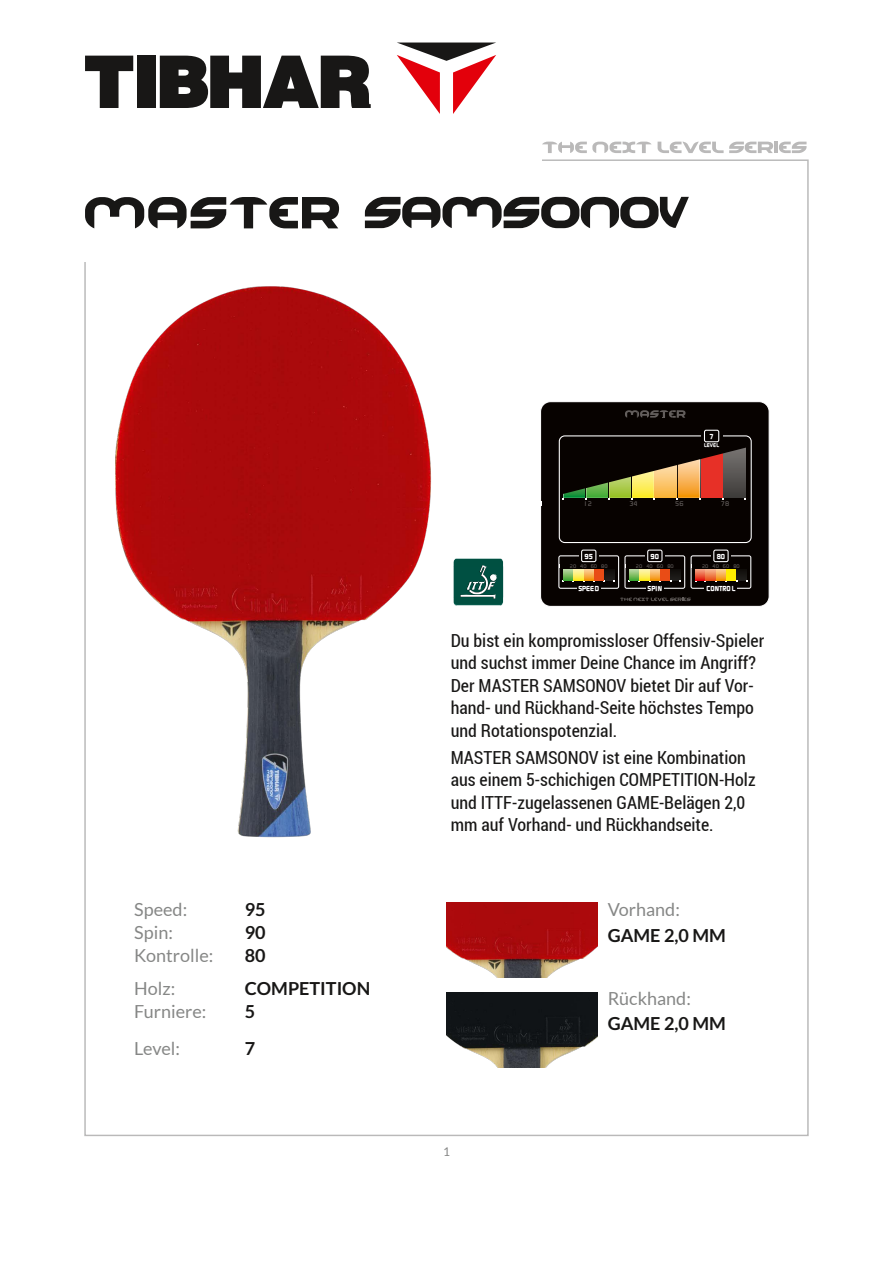
<style>
.page{position:relative;width:893px;height:1263px;background:#fff}
.page>*{position:absolute;margin:0;border:0;box-sizing:border-box;transform-origin:0 0}
.t1{font:18px/22.5px "Roboto Condensed";color:#181716}
.t2{font:18px "Lato";color:#868786}
.t3{font:700 18px "Lato";color:#181716}
.t4{font:12px "Lato";color:#868786}
.t5{font:700 7.2px "Continuum";color:#fff}
.t6{font:500 6.6px "Continuum";color:#635e5c}
.t7{font:700 5.4px "Continuum";color:#fff}
.t8{font:500 5.1px "Continuum";color:#635e5c}
</style>
<div class="page">
<img style="left:446px;top:992px;width:151px;height:75px">
<img style="left:446px;top:903px;width:151px;height:75px">
<img style="left:115px;top:286px;width:316px;height:552px">
<svg style="left:540px;top:401px;width:230px;height:206px;background:#15110f"></svg>
<div style="left:562px;top:443px;width:188px;height:64px;background:#070200"></div>
<div style="left:541px;top:501px;width:21px;height:5px;background:#070200"></div>
<div style="left:553px;top:582px;width:204px;height:9px;background:#070200"></div>
<div style="left:711px;top:549px;width:20px;height:13px;background:#070200"></div>
<div style="left:713px;top:549px;width:16px;height:13px;border:1px solid #fff;border-radius:2px"></div>
<div style="left:645px;top:549px;width:19px;height:13px;background:#070200"></div>
<div style="left:647px;top:549px;width:15px;height:13px;border:1px solid #fff;border-radius:2px"></div>
<div style="left:579px;top:549px;width:19px;height:13px;background:#070200"></div>
<div style="left:581px;top:549px;width:15px;height:13px;border:1px solid #fff;border-radius:2px"></div>
<div style="left:559px;top:435px;width:193px;height:108px;border:1px solid #fff;border-radius:6px"></div>
<svg style="left:558px;top:555px;width:127px;height:34px"></svg>
<svg style="left:691px;top:555px;width:60px;height:34px"></svg>
<div style="left:594px;top:569px;width:10px;height:11px;background:#e94c16"></div>
<div style="left:661px;top:569px;width:9px;height:11px;background:#e94c16"></div>
<div style="left:727px;top:569px;width:9px;height:11px;background:#ffed00"></div>
<svg style="left:561px;top:443px;width:185px;height:56px"></svg>
<svg style="left:625px;top:410px;width:60px;height:8px"></svg>
<svg style="left:620px;top:598px;width:71px;height:3px"></svg>
<svg style="left:701px;top:428px;width:21px;height:16px"></svg>
<div style="left:704px;top:430px;width:15px;height:12px;border:1px solid #fff;border-radius:2px"></div>
<svg style="left:453px;top:558px;width:51px;height:48px;background:#2b6b60"></svg>
<div style="left:566px;top:509px;width:181px;height:30px;background:#070200"></div>
<svg style="left:397px;top:43px;width:99px;height:71px"></svg>
<svg style="left:160px;top:56px;width:211px;height:52px"></svg>
<div style="left:137px;top:56px;width:19px;height:52px;background:#181716"></div>
<svg style="left:85px;top:56px;width:48px;height:52px"></svg>
<svg style="left:542px;top:142px;width:110px;height:11px"></svg>
<svg style="left:779px;top:142px;width:27px;height:11px"></svg>
<hr style="left:774px;top:142px;width:4px;height:11px;background:#bab9b9">
<svg style="left:658px;top:142px;width:115px;height:11px"></svg>
<svg style="left:85px;top:197px;width:254px;height:31px"></svg>
<svg style="left:365px;top:197px;width:324px;height:31px"></svg>
<p class="t2" style="left:134px;top:899px;width:54px">Speed:</p>
<p class="t3" style="left:245px;top:899px;width:22px">95</p>
<p class="t2" style="left:134px;top:922px;width:40px">Spin:</p>
<p class="t3" style="left:245px;top:922px;width:22px">90</p>
<p class="t2" style="left:134px;top:945px;width:81px">Kontrolle:</p>
<p class="t3" style="left:245px;top:945px;width:22px">80</p>
<p class="t2" style="left:134px;top:978px;width:43px">Holz:</p>
<p class="t3" style="left:245px;top:978px;width:127px">COMPETITION</p>
<p class="t2" style="left:134px;top:1001px;width:74px">Furniere:</p>
<p class="t3" style="left:245px;top:1001px;width:12px">5</p>
<p class="t2" style="left:134px;top:1038px;width:47px">Level:</p>
<p class="t3" style="left:245px;top:1038px;width:12px">7</p>
<p class="t5" style="left:709px;top:431px;width:6px">7</p>
<p class="t7" style="left:704px;top:442px;width:17px">LEVEL</p>
<p class="t6" style="left:584px;top:499px;width:10px">12</p>
<p class="t6" style="left:629px;top:499px;width:10px">34</p>
<p class="t6" style="left:675px;top:499px;width:10px">56</p>
<p class="t6" style="left:721px;top:499px;width:10px">78</p>
<p class="t5" style="left:584px;top:551px;width:10px">95</p>
<p class="t5" style="left:651px;top:551px;width:10px">90</p>
<p class="t5" style="left:717px;top:551px;width:10px">80</p>
<p class="t8" style="left:570px;top:563px;width:39px">20 40 60 80</p>
<p class="t5" style="left:578px;top:583px;width:22px">SPEED</p>
<p class="t8" style="left:636px;top:563px;width:39px">20 40 60 80</p>
<p class="t5" style="left:648px;top:583px;width:16px">SPIN</p>
<p class="t8" style="left:702px;top:563px;width:39px">20 40 60 80</p>
<p class="t5" style="left:706px;top:583px;width:31px">CONTROL</p>
<p class="t1" style="left:451px;top:629px;width:315px">Du bist ein kompromissloser Offensiv-Spieler und suchst immer Deine Chance im Angriff?<br>Der MASTER SAMSONOV bietet Dir auf Vor&shy;hand- und Rückhand-Seite höchstes Tempo und Rotationspotenzial.</p>
<p class="t1" style="left:451px;top:746px;width:306px">MASTER SAMSONOV ist eine Kombination aus einem 5-schichigen COMPETITION-Holz und ITTF-zugelassenen GAME-Belägen 2,0 mm auf Vorhand- und Rückhandseite.</p>
<p class="t2" style="left:608px;top:899px;width:74px">Vorhand:</p>
<p class="t3" style="left:608px;top:925px;width:120px">GAME 2,0 MM</p>
<p class="t4" style="left:443px;top:1145px;width:8px">1</p>
<p class="t2" style="left:608px;top:988px;width:85px">Rückhand:</p>
<p class="t3" style="left:608px;top:1013px;width:120px">GAME 2,0 MM</p>
</div>
